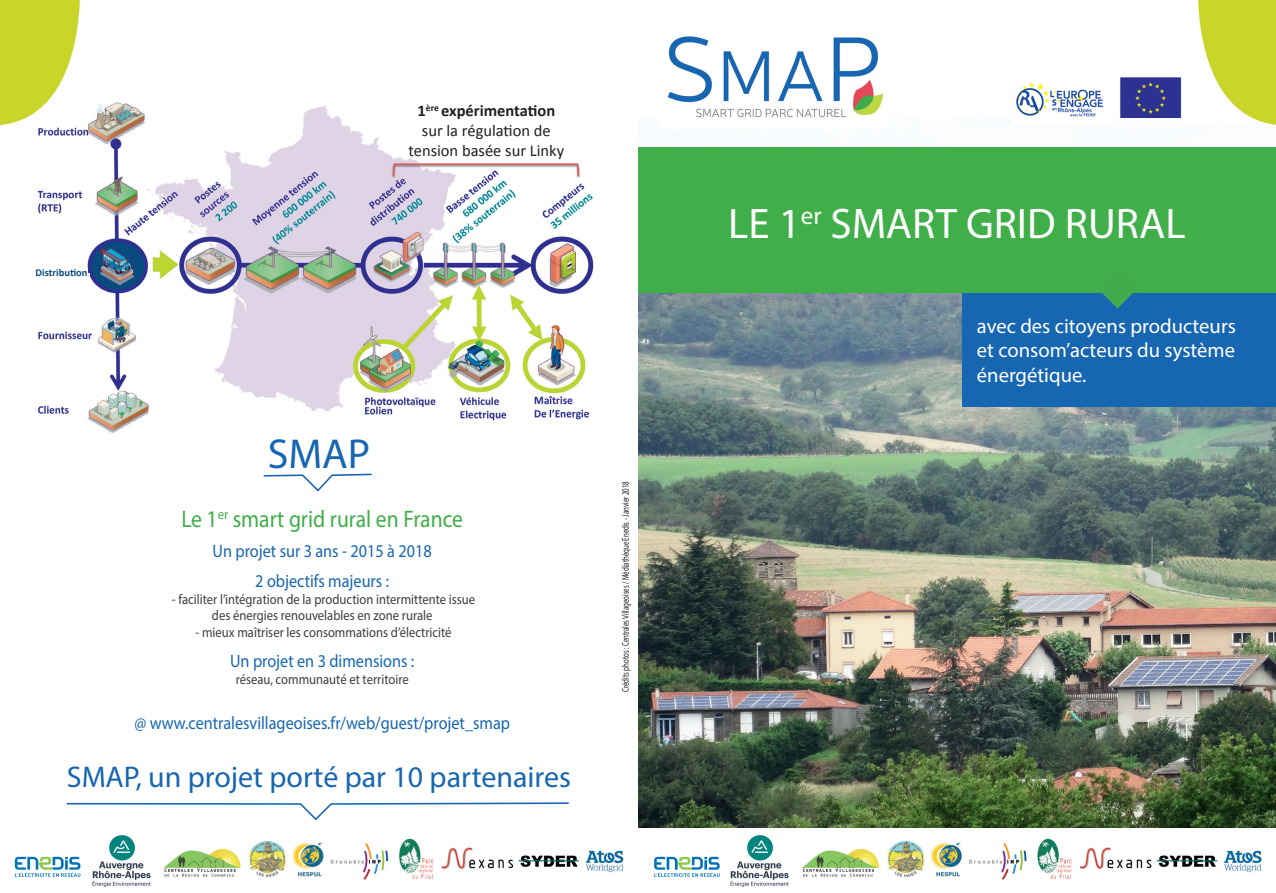
<style>
.page{position:relative;width:1276px;height:893px;background:#fff}
.page>*{position:absolute;margin:0;border:0;box-sizing:border-box;transform-origin:0 0}
.t1{font:42.9px "Myriad Pro";color:#fff}
.t2{font:42px "Myriad Pro";color:#1766b1}
.t3{font:30px "Myriad Pro";color:#1766b1}
.t4{font:24px "Myriad Pro";color:#40ae49;scale:.9 1}
.t5{font:20.55px/24.8px "Myriad Pro";color:#fff}
.t6{font:18px "Myriad Pro";color:#1766b1;scale:.9 1}
.t7{font:16.5px "Calibri";color:#231f20}
.t8{font:700 16.5px "Calibri";color:#231f20}
.t9{font:14.1px/16.8px "Myriad Pro";color:#3e3e3f;text-align:center;scale:.9 1}
.t10{font:700 10.5px "Calibri";color:#0a4c7f}
.t11{font:9.75px "Myriad Pro";color:#231f20;scale:.7 1}
</style>
<div class="page">
<img style="left:638px;top:293px;width:638px;height:535px">
<div style="left:962px;top:290px;width:314px;height:117px;background:#1766b1"></div>
<div style="left:638px;top:147px;width:638px;height:146px;background:#40ae49"></div>
<svg style="left:1102px;top:293px;width:31px;height:15px"></svg>
<img style="left:667px;top:36px;width:217px;height:82px">
<img style="left:802px;top:838px;width:460px;height:42px">
<img style="left:163px;top:838px;width:461px;height:42px">
<img style="left:37px;top:102px;width:557px;height:331px">
<svg style="left:263px;top:473px;width:109px;height:19px"></svg>
<svg style="left:66px;top:802px;width:503px;height:18px"></svg>
<img style="left:657px;top:856px;width:63px;height:21px">
<svg style="left:15px;top:857px;width:65px;height:20px"></svg>
<svg style="left:654px;top:857px;width:65px;height:20px"></svg>
<img style="left:1178px;top:0;width:98px;height:125px">
<img style="left:0;top:0;width:99px;height:125px">
<img style="left:1120px;top:78px;width:61px;height:39px">
<img style="left:1016px;top:82px;width:88px;height:35px">
<img style="left:730px;top:835px;width:59px;height:52px">
<img style="left:92px;top:835px;width:59px;height:52px">
<div style="left:38px;top:268px;width:50px;height:10px;background:#fff"></div>
<div style="left:413px;top:102px;width:158px;height:57px;background:#fff"></div>
<p class="t10" style="left:36px;top:266px;width:53px">Distribution</p>
<p class="t8" style="left:417px;top:100px;width:139px">1<sup>ère</sup> expérimentation</p>
<p class="t7" style="left:422px;top:120px;width:130px">sur la régulation de</p>
<p class="t7" style="left:408px;top:140px;width:157px">tension basée sur Linky</p>
<p class="t2" style="left:268px;top:428px;width:104px">SMAP</p>
<p class="t4" style="left:181px;top:504px;width:314px">Le 1<sup>er</sup> smart grid rural en France</p>
<p class="t6" style="left:213px;top:540px;width:245px">Un projet sur 3 ans - 2015 à 2018</p>
<p class="t6" style="left:255px;top:570px;width:150px">2 objectifs majeurs :</p>
<p class="t9" style="left:172px;top:590px;width:338px">- faciliter l’intégration de la production intermittente issue des énergies renouvelables en zone rurale</p>
<p class="t9" style="left:195px;top:624px;width:286px">- mieux maîtriser les consommations d’électricité</p>
<p class="t6" style="left:230px;top:650px;width:206px">Un projet en 3 dimensions :</p>
<p class="t9" style="left:236px;top:671px;width:194px">réseau, communauté et territoire</p>
<p class="t6" style="left:134px;top:712px;width:419px">@ www.centralesvillageoises.fr/web/guest/projet_smap</p>
<p class="t3" style="left:67px;top:758px;width:505px">SMAP, un projet porté par 10 partenaires</p>
<p class="t11" style="left:619px;top:692px;width:303px;rotate:-90deg">Crédits photos : Centrales Villageoises / Médiathèque Enedis - Janvier 2018</p>
<p class="t1" style="left:728px;top:197px;width:459px">LE 1<sup>er</sup> SMART GRID RURAL</p>
<p class="t5" style="left:977px;top:313px;width:260px">avec des citoyens producteurs et consom’acteurs du système</p>
<p class="t5" style="left:977px;top:362px;width:111px">énergétique.</p>
</div>
